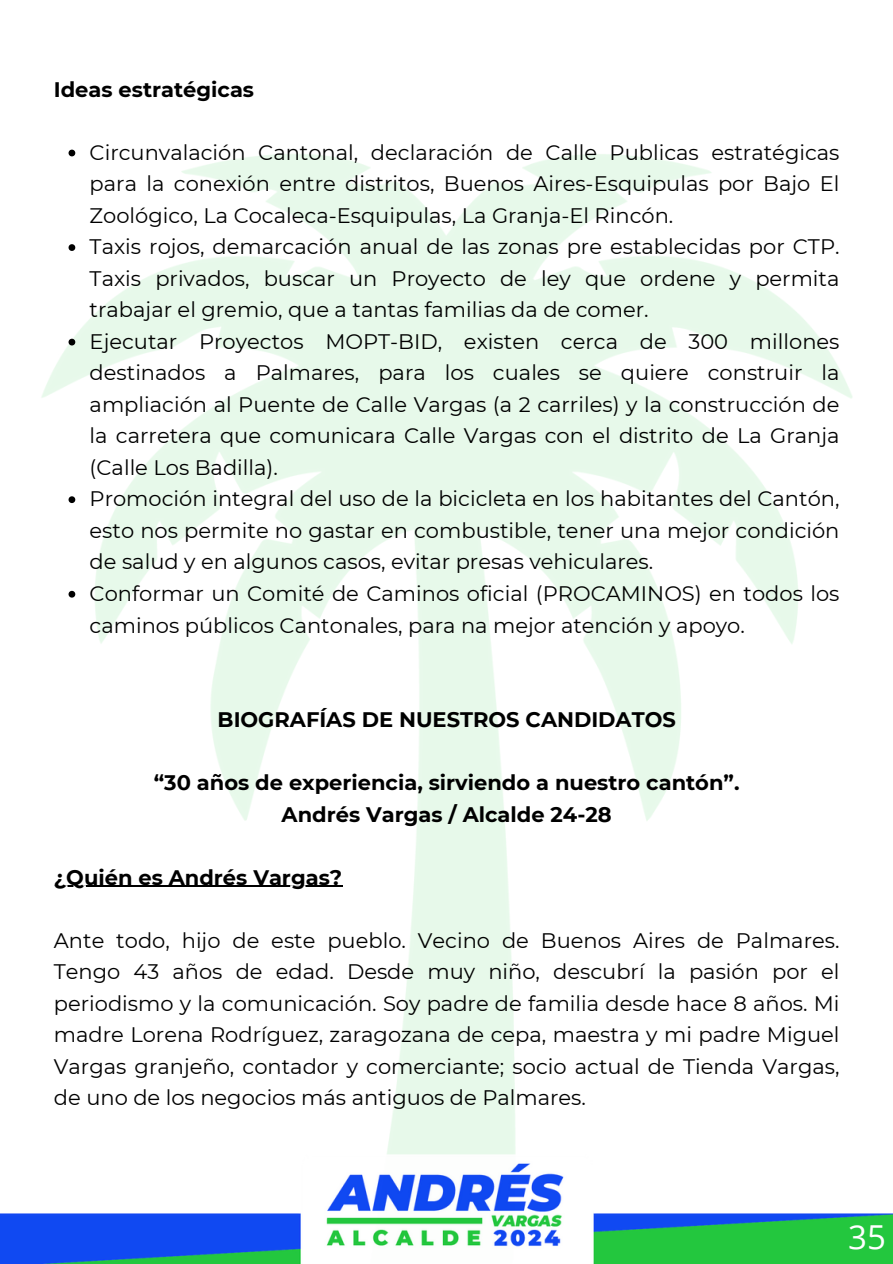
<style>
.page{position:relative;width:893px;height:1264px;background:#fff}
.page>*{position:absolute;margin:0;border:0;box-sizing:border-box;transform-origin:0 0}
.t1{font:33px "Open Sans";color:#fff}
.t2{font:21px/31.5px "Montserrat";color:#000;text-align:justify}
.t3{font:700 21px "Montserrat";color:#000}
</style>
<div class="page">
<img style="left:42px;top:149px;width:810px;height:957px">
<img style="left:0;top:1106px;width:892px;height:157px">
<svg style="left:69px;top:150px;width:6px;height:6px"></svg>
<svg style="left:69px;top:244px;width:6px;height:7px"></svg>
<svg style="left:69px;top:339px;width:6px;height:6px"></svg>
<svg style="left:69px;top:496px;width:6px;height:7px"></svg>
<svg style="left:69px;top:591px;width:6px;height:6px"></svg>
<hr style="left:54px;top:885px;width:288px;height:1px;background:#000">
<p class="t3" style="left:54px;top:76px;width:202px">Ideas estratégicas</p>
<p class="t2" style="left:90px;top:136px;width:751px">Circunvalación Cantonal, declaración de Calle Publicas estratégicas para la conexión entre distritos, Buenos Aires-Esquipulas por Bajo El Zoológico, La Cocaleca-Esquipulas, La Granja-El Rincón.</p>
<p class="t2" style="left:90px;top:231px;width:751px">Taxis rojos, demarcación anual de las zonas pre establecidas por CTP.<br>Taxis privados, buscar un Proyecto de ley que ordene y permita trabajar el gremio, que a tantas familias da de comer.</p>
<p class="t2" style="left:90px;top:325px;width:751px">Ejecutar Proyectos MOPT-BID, existen cerca de 300 millones destinados a Palmares, para los cuales se quiere construir la ampliación al Puente de Calle Vargas (a 2 carriles) y la construcción de la carretera que comunicara Calle Vargas con el distrito de La Granja (Calle Los Badilla).</p>
<p class="t2" style="left:90px;top:483px;width:751px">Promoción integral del uso de la bicicleta en los habitantes del Cantón, esto nos permite no gastar en combustible, tener una mejor condición de salud y en algunos casos, evitar presas vehiculares.</p>
<p class="t2" style="left:90px;top:577px;width:751px">Conformar un Comité de Caminos oficial (PROCAMINOS) en todos los caminos públicos Cantonales, para na mejor atención y apoyo.</p>
<p class="t3" style="left:217px;top:706px;width:459px">BIOGRAFÍAS DE NUESTROS CANDIDATOS</p>
<p class="t3" style="left:154px;top:769px;width:587px">“30 años de experiencia, sirviendo a nuestro cantón”.</p>
<p class="t3" style="left:281px;top:801px;width:331px">Andrés Vargas / Alcalde 24-28</p>
<p class="t3" style="left:54px;top:864px;width:290px">¿Quién es Andrés Vargas?</p>
<p class="t2" style="left:54px;top:924px;width:787px">Ante todo, hijo de este pueblo. Vecino de Buenos Aires de Palmares.<br>Tengo 43 años de edad. Desde muy niño, descubrí la pasión por el periodismo y la comunicación. Soy padre de familia desde hace 8 años. Mi madre Lorena Rodríguez, zaragozana de cepa, maestra y mi padre Miguel Vargas granjeño, contador y comerciante; socio actual de Tienda Vargas, de uno de los negocios más antiguos de Palmares.</p>
<p class="t1" style="left:848px;top:1213px;width:39px">35</p>
</div>
